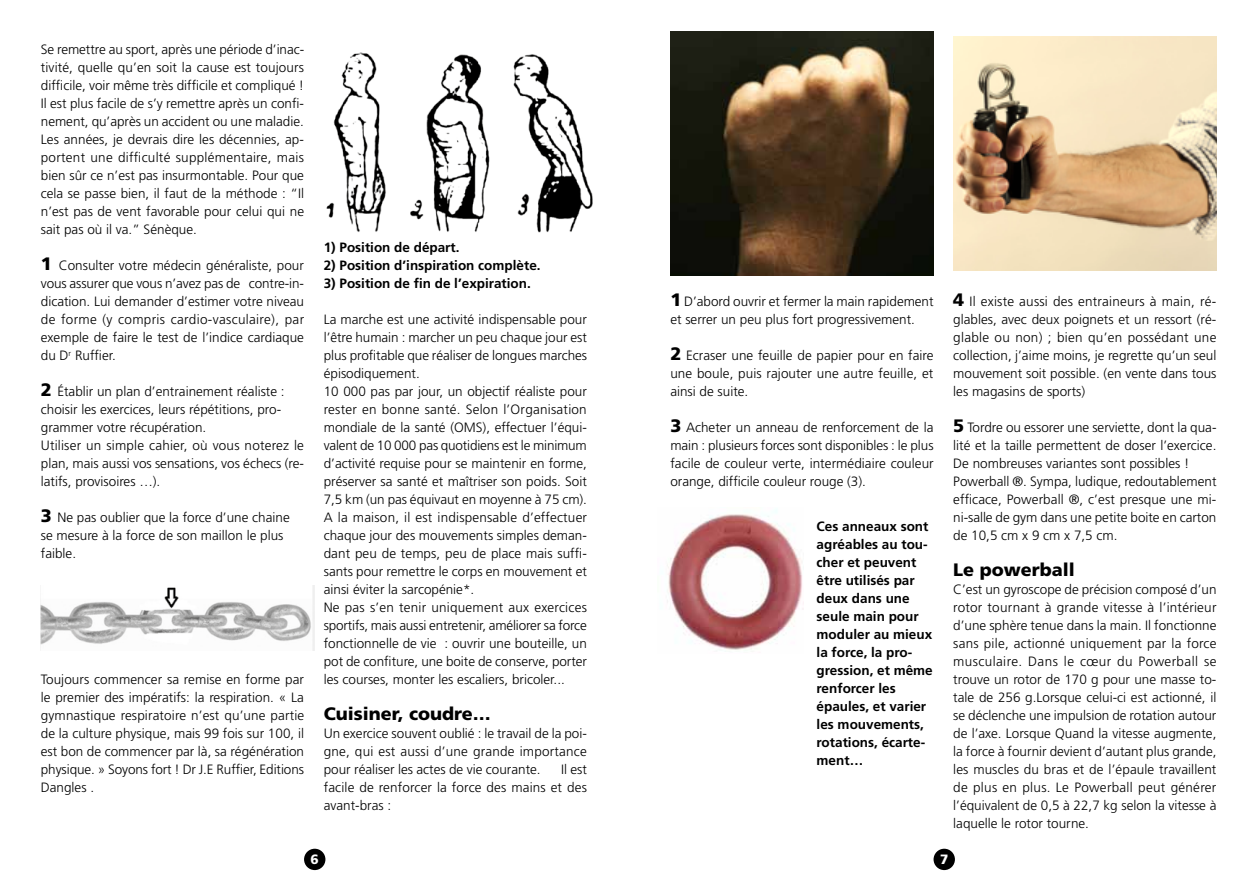
<style>
.page{position:relative;width:1259px;height:893px;background:#fff}
.page>*{position:absolute;margin:0;border:0;box-sizing:border-box;transform-origin:0 0}
.t1{font:900 18px "Frutiger";color:#000}
.t2{font:300 13.5px/18px "Frutiger";color:#000;text-align:justify}
.t3{font:700 13.5px/18px "Frutiger";color:#000}
.t4{font:900 13.5px "Frutiger";color:#fff}
.s1{font-weight:900;font-size:18px}
</style>
<div class="page">
<div style="left:304px;top:849px;width:21px;height:21px;background:#000;border-radius:50%"></div>
<div style="left:933px;top:849px;width:22px;height:21px;background:#000;border-radius:50%"></div>
<img style="left:41px;top:586px;width:274px;height:64px">
<img style="left:326px;top:52px;width:267px;height:181px">
<img style="left:670px;top:32px;width:263px;height:243px">
<img style="left:953px;top:36px;width:263px;height:234px">
<img style="left:667px;top:509px;width:136px;height:141px">
<p class="t2" style="left:41px;top:40px;width:265px">Se remettre au sport, après une période d’inac&shy;tivité, quelle qu’en soit la cause est toujours difficile, voir même très difficile et compliqué !<br>Il est plus facile de s’y remettre après un confi&shy;nement, qu’après un accident ou une maladie.<br>Les années, je devrais dire les décennies, ap&shy;portent une difficulté supplémentaire, mais bien sûr ce n’est pas insurmontable. Pour que cela se passe bien, il faut de la méthode : “Il n’est pas de vent favorable pour celui qui ne sait pas où il va.” Sénèque.</p>
<p class="t2" style="left:41px;top:256px;width:265px"><span class="s1">1</span> Consulter votre médecin généraliste, pour vous assurer que vous n’avez pas de contre-in&shy;dication. Lui demander d’estimer votre niveau de forme (y compris cardio-vasculaire), par exemple de faire le test de l’indice cardiaque du D<sup>r</sup> Ruffier.</p>
<p class="t2" style="left:41px;top:382px;width:265px;text-align:left"><span class="s1">2</span> Établir un plan d’entrainement réaliste : choisir les exercices, leurs répétitions, pro&shy;grammer votre récupération.<br>Utiliser un simple cahier, où vous noterez le plan, mais aussi vos sensations, vos échecs (re&shy;latifs, provisoires …).</p>
<p class="t2" style="left:41px;top:508px;width:250px;text-align:left"><span class="s1">3</span> Ne pas oublier que la force d’une chaine se mesure à la force de son maillon le plus faible.</p>
<p class="t2" style="left:41px;top:670px;width:265px">Toujours commencer sa remise en forme par le premier des impératifs: la respiration. « La gymnastique respiratoire n’est qu’une partie de la culture physique, mais 99 fois sur 100, il est bon de commencer par là, sa régénération physique. » Soyons fort ! Dr J.E Ruffier, Editions Dangles .</p>
<p class="t3" style="left:324px;top:238px;width:137px">1) Position de départ.</p>
<p class="t3" style="left:324px;top:256px;width:218px">2) Position d’inspiration complète.</p>
<p class="t3" style="left:324px;top:274px;width:209px">3) Position de fin de l’expiration.</p>
<p class="t2" style="left:324px;top:310px;width:265px;text-align:left">La marche est une activité indispensable pour l’être humain : marcher un peu chaque jour est plus profitable que réaliser de longues marches épisodiquement.<br>10 000 pas par jour, un objectif réaliste pour rester en bonne santé. Selon l’Organisation mondiale de la santé (OMS), effectuer l’équi&shy;valent de 10 000 pas quotidiens est le minimum d’activité requise pour se maintenir en forme, préserver sa santé et maîtriser son poids. Soit 7,5 km (un pas équivaut en moyenne à 75 cm).<br>A la maison, il est indispensable d’effectuer chaque jour des mouvements simples deman&shy;dant peu de temps, peu de place mais suffi&shy;sants pour remettre le corps en mouvement et ainsi éviter la sarcopénie*.<br>Ne pas s’en tenir uniquement aux exercices sportifs, mais aussi entretenir, améliorer sa force fonctionnelle de vie : ouvrir une bouteille, un pot de confiture, une boite de conserve, porter les courses, monter les escaliers, bricoler...</p>
<h1 class="t1" style="left:324px;top:703px;width:169px">Cuisiner, coudre…</h1>
<p class="t2" style="left:324px;top:724px;width:265px">Un exercice souvent oublié : le travail de la poi&shy;gne, qui est aussi d’une grande importance pour réaliser les actes de vie courante.</p>
<p class="t2" style="left:324px;top:760px;width:265px;text-indent:237px">Il est facile de renforcer la force des mains et des avant-bras :</p>
<p class="t2" style="left:670px;top:292px;width:265px"><span class="s1">1</span> D’abord ouvrir et fermer la main rapidement et serrer un peu plus fort progressivement.</p>
<p class="t2" style="left:670px;top:346px;width:265px"><span class="s1">2</span> Ecraser une feuille de papier pour en faire une boule, puis rajouter une autre feuille, et ainsi de suite.</p>
<p class="t2" style="left:670px;top:418px;width:265px"><span class="s1">3</span> Acheter un anneau de renforcement de la main : plusieurs forces sont disponibles : le plus facile de couleur verte, intermédiaire couleur orange, difficile couleur rouge (3).</p>
<p class="t3" style="left:816px;top:517px;width:118px">Ces anneaux sont agréables au tou&shy;cher et peuvent être utilisés par deux dans une seule main pour moduler au mieux la force, la pro&shy;gression, et même renforcer les épaules, et varier les mouvements, rotations, écarte&shy;ment…</p>
<p class="t2" style="left:953px;top:292px;width:265px"><span class="s1">4</span> Il existe aussi des entraineurs à main, ré&shy;glables, avec deux poignets et un ressort (ré&shy;glable ou non) ; bien qu’en possédant une collection, j’aime moins, je regrette qu’un seul mouvement soit possible. (en vente dans tous les magasins de sports)</p>
<p class="t2" style="left:953px;top:418px;width:265px;text-align:left"><span class="s1">5</span> Tordre ou essorer une serviette, dont la qua&shy;lité et la taille permettent de doser l’exercice.<br>De nombreuses variantes sont possibles !<br>Powerball ®. Sympa, ludique, redoutablement efficace, Powerball ®, c’est presque une mi&shy;ni-salle de gym dans une petite boite en carton de 10,5 cm x 9 cm x 7,5 cm.</p>
<h1 class="t1" style="left:953px;top:559px;width:123px">Le powerball</h1>
<p class="t2" style="left:953px;top:580px;width:265px">C’est un gyroscope de précision composé d’un rotor tournant à grande vitesse à l’intérieur d’une sphère tenue dans la main. Il fonctionne sans pile, actionné uniquement par la force musculaire. Dans le cœur du Powerball se trouve un rotor de 170 g pour une masse to&shy;tale de 256 g.Lorsque celui-ci est actionné, il se déclenche une impulsion de rotation autour de l’axe. Lorsque Quand la vitesse augmente, la force à fournir devient d’autant plus grande, les muscles du bras et de l’épaule travaillent de plus en plus. Le Powerball peut générer l’équivalent de 0,5 à 22,7 kg selon la vitesse à laquelle le rotor tourne.</p>
<p class="t4" style="left:311px;top:852px;width:10px">6</p>
<p class="t4" style="left:940px;top:852px;width:10px">7</p>
</div>
